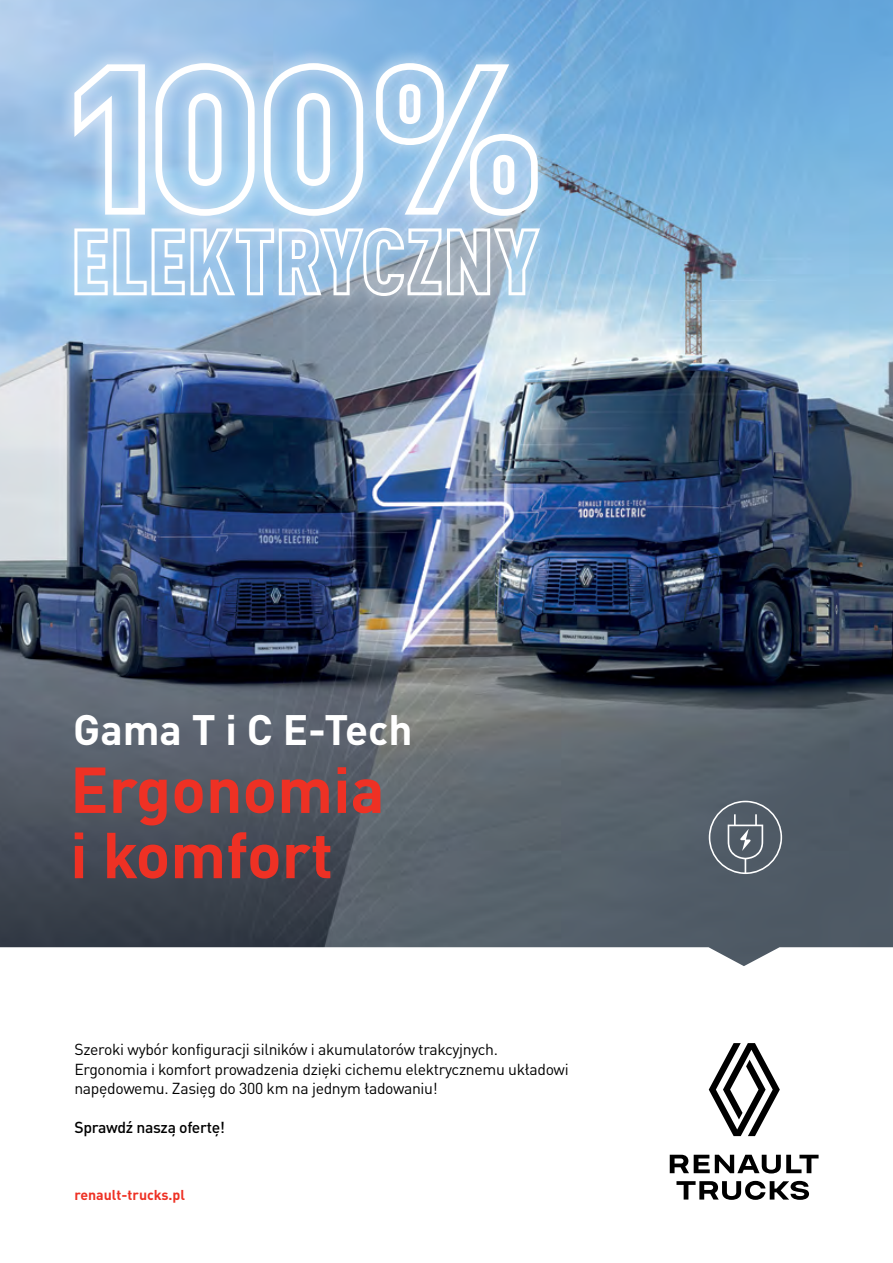
<style>
.page{position:relative;width:893px;height:1263px;background:#fff}
.page>*{position:absolute;margin:0;border:0;box-sizing:border-box;transform-origin:0 0}
.t1{font:700 63.75px/65.2px "DIN Pro";color:#ee3124}
.t2{font:700 42px "DIN Pro";color:#fff}
.t3{font:15.75px/19.5px "DIN Pro";letter-spacing:-.02em;color:#000}
.t4{font:500 15.75px "DIN Pro";letter-spacing:-.02em;color:#000}
.t5{font:700 14.1px "DIN Pro";color:#ee3124}
</style>
<div class="page">
<img style="left:0;top:0;width:893px;height:947px">
<svg style="left:670px;top:1155px;width:149px;height:18px"></svg>
<svg style="left:676px;top:1181px;width:133px;height:19px"></svg>
<svg style="left:709px;top:1043px;width:71px;height:93px"></svg>
<svg style="left:0;top:947px;width:893px;height:19px"></svg>
<svg style="left:709px;top:801px;width:73px;height:73px;background:#66707a"></svg>
<svg style="left:59px;top:213px;width:495px;height:98px;background:#96b8d3"></svg>
<svg style="left:74px;top:231px;width:466px;height:65px"></svg>
<svg style="left:59px;top:48px;width:494px;height:183px;background:#9dc4e6"></svg>
<svg style="left:74px;top:63px;width:464px;height:153px"></svg>
<h2 class="t2" style="left:73px;top:695px;width:341px">Gama T i C E-Tech</h2>
<h1 class="t1" style="left:70px;top:750px;width:316px">Ergonomia i komfort</h1>
<p class="t3" style="left:74px;top:1038px;width:496px">Szeroki wybór konfiguracji silników i akumulatorów trakcyjnych.<br>Ergonomia i komfort prowadzenia dzięki cichemu elektrycznemu układowi napędowemu. Zasięg do 300 km na jednym ładowaniu!</p>
<p class="t4" style="left:74px;top:1115px;width:152px">Sprawdź naszą ofertę!</p>
<p class="t5" style="left:74px;top:1183px;width:112px">renault-trucks.pl</p>
</div>
